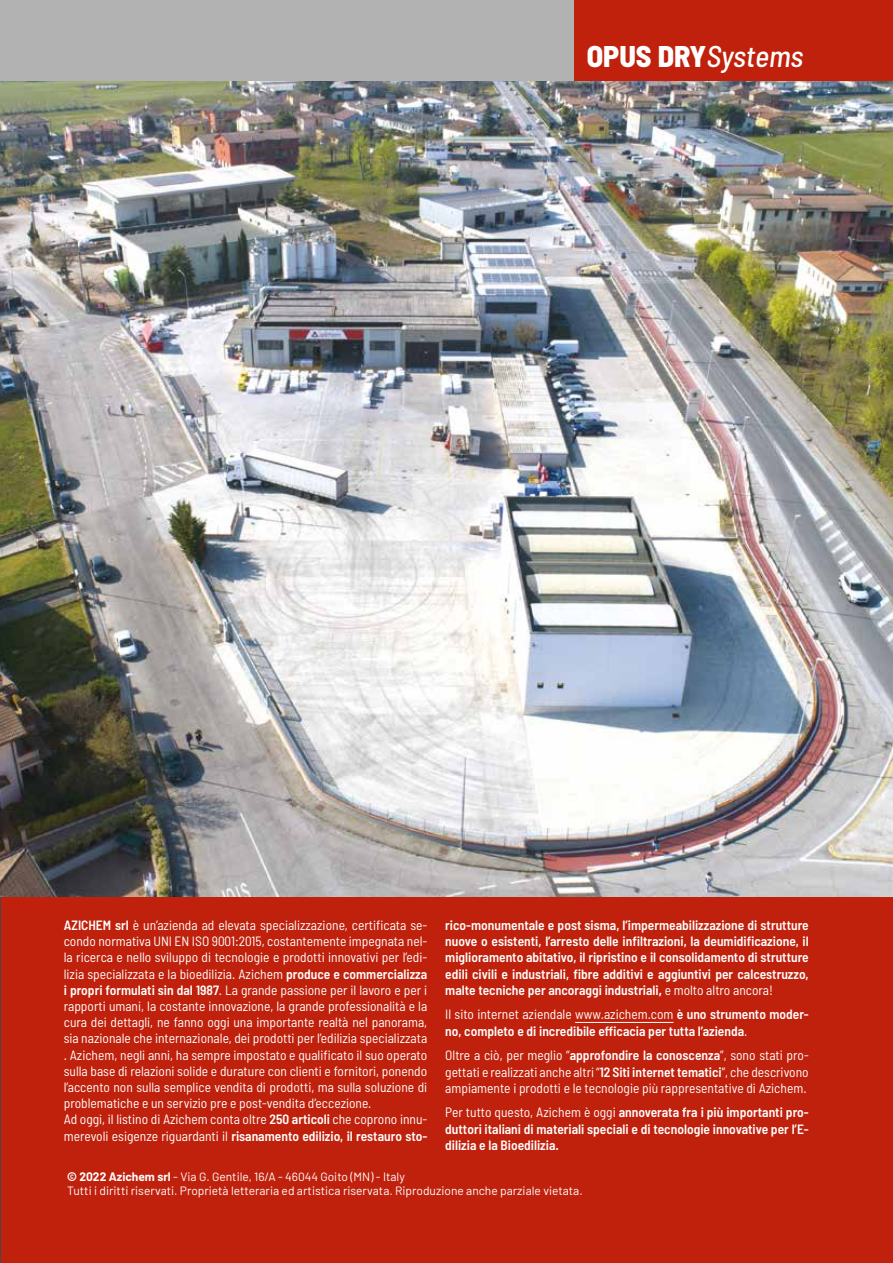
<style>
.page{position:relative;width:893px;height:1263px;background:#fff}
.page>*{position:absolute;margin:0;border:0;box-sizing:border-box;transform-origin:0 0}
.t1{font:800 semi-condensed 30px "Barlow";color:#fff}
.t2{font:semi-condensed 13.5px/16.2px "Barlow";color:#fff}
.t3{font:600 semi-condensed 13.5px/16.2px "Barlow";color:#fff;text-align:justify}
.t4{font:12px/14.4px "Barlow";color:#fff}
.s1{font-weight:500;font-style:italic}
.s2{font-weight:600}
.s3{font-weight:700}
.s4{font-weight:400}
</style>
<div class="page">
<div style="left:0;top:896px;width:893px;height:367px;background:#c0210c"></div>
<hr style="left:575px;top:1022px;width:98px;height:1px;background:#fff">
<img style="left:0;top:81px;width:893px;height:815px">
<div style="left:0;top:0;width:893px;height:81px;background:#b3b2b2"></div>
<div style="left:574px;top:0;width:319px;height:81px;background:#c0210c"></div>
<h1 class="t1" style="left:587px;top:38px;width:218px">OPUS DRY<span class="s1">Systems</span></h1>
<p class="t2" style="left:64px;top:916px;width:365px"><span class="s2">AZICHEM srl</span> è un’azienda ad elevata specializzazione, certificata se&shy;condo normativa UNI EN ISO 9001:2015, costantemente impegnata nel&shy;la ricerca e nello sviluppo di tecnologie e prodotti innovativi per l’edi&shy;lizia specializzata e la bioedilizia. Azichem <span class="s2">produce e commercializza i propri formulati sin dal 1987</span>. La grande passione per il lavoro e per i rapporti umani, la costante innovazione, la grande professionalità e la cura dei dettagli, ne fanno oggi una importante realtà nel panorama, sia nazionale che internazionale, dei prodotti per l’edilizia specializzata . Azichem, negli anni, ha sempre impostato e qualificato il suo operato sulla base di relazioni solide e durature con clienti e fornitori, ponendo l’accento non sulla semplice vendita di prodotti, ma sulla soluzione di problematiche e un servizio pre e post-vendita d’eccezione.<br>Ad oggi, il listino di Azichem conta oltre <span class="s2">250 articoli</span> che coprono innu&shy;merevoli esigenze riguardanti il <span class="s2">risanamento edilizio, il restauro sto-</span></p>
<p class="t3" style="left:445px;top:917px;width:365px">rico-monumentale e post sisma, l’impermeabilizzazione di strutture nuove o esistenti, l’arresto delle infiltrazioni, la deumidificazione, il miglioramento abitativo, il ripristino e il consolidamento di strutture edili civili e industriali, fibre additivi e aggiuntivi per calcestruzzo, malte tecniche per ancoraggi industriali<span class="s3">,</span> <span class="s4">e molto altro ancora!</span></p>
<p class="t3" style="left:445px;top:1006px;width:365px"><span class="s4">Il sito internet aziendale www.azichem.com</span> è uno strumento moder&shy;no, completo e di incredibile efficacia per tutta l’azienda<span class="s4">.</span></p>
<p class="t2" style="left:445px;top:1047px;width:365px;text-align:justify">Oltre a ciò, per meglio “<span class="s2">approfondire la conoscenza</span>”, sono stati pro&shy;gettati e realizzati anche altri “<span class="s2">12 Siti internet tematici</span>”, che descrivono ampiamente i prodotti e le tecnologie più rappresentative di Azichem.</p>
<p class="t3" style="left:445px;top:1104px;width:365px"><span class="s4">Per tutto questo, Azichem è oggi</span> annoverata fra i più importanti pro&shy;duttori italiani di materiali speciali e di tecnologie innovative per l’E&shy;dilizia e la Bioedilizia.</p>
<p class="t4" style="left:67px;top:1168px;width:517px"><span class="s3">© 2022 Azichem srl</span> - Via G. Gentile, 16/A - 46044 Goito (MN) - Italy<br>Tutti i diritti riservati. Proprietà letteraria ed artistica riservata. Riproduzione anche parziale vietata.</p>
</div>
